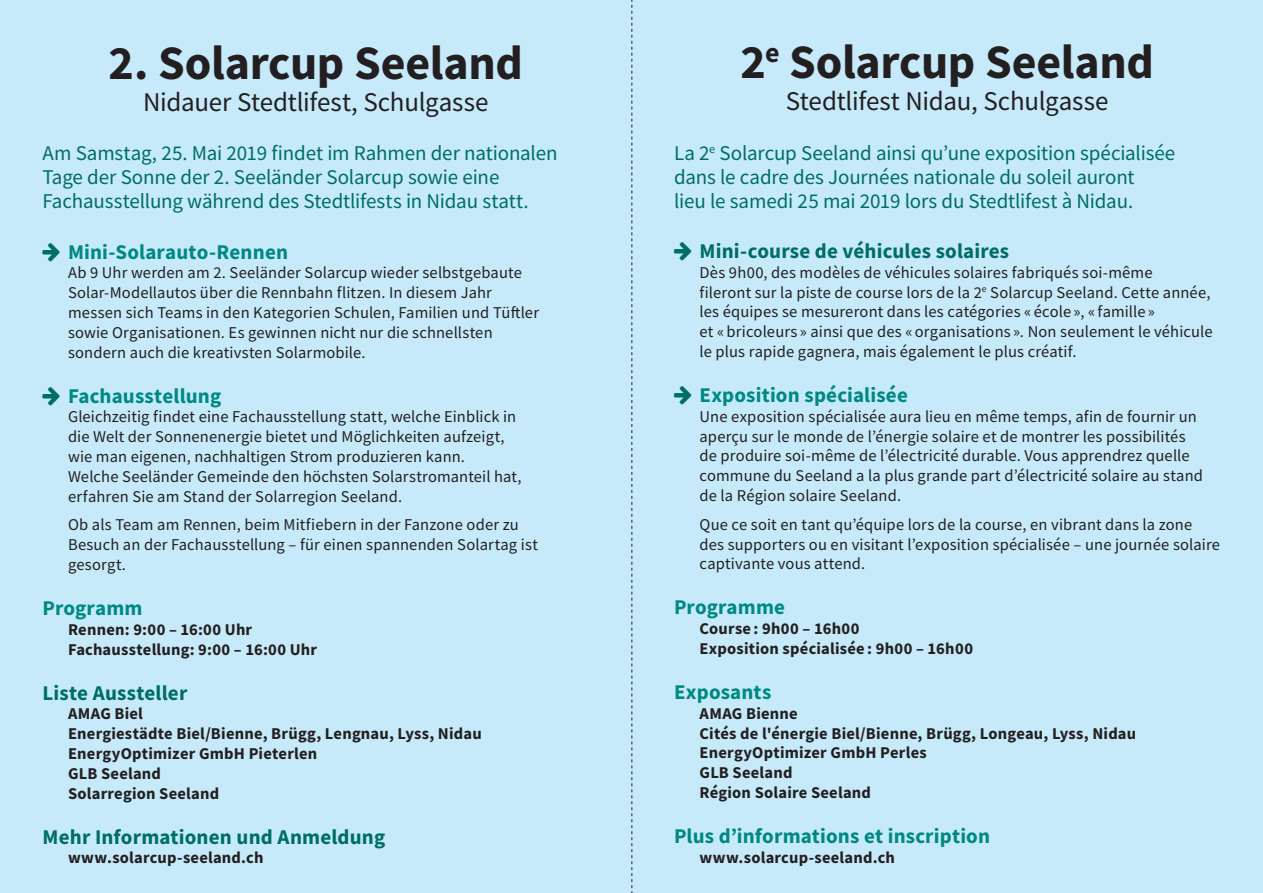
<style>
.page{position:relative;width:1263px;height:893px;background:#c6eafa}
.page>*{position:absolute;margin:0;border:0;box-sizing:border-box;transform-origin:0 0}
.t1{font:700 48px "Source Sans Pro";letter-spacing:-.005em;color:#231f20}
.t2{font:27px "Source Sans Pro";letter-spacing:-.01em;color:#231f20}
.t3{font:21px/24px "Source Sans Pro";letter-spacing:-.01em;color:#006d67}
.t4{font:700 21px "Source Sans Pro";letter-spacing:.01em;color:#008982}
.t5{font:700 21px "Source Sans Pro";letter-spacing:.01em;color:#006d67}
.t6{font:16.5px/19.8px "Source Sans Pro";letter-spacing:.01em;color:#231f20}
.t7{font:700 16.5px/19.8px "Source Sans Pro";letter-spacing:.015em;color:#231f20}
</style>
<div class="page">
<svg style="left:631px;top:0;width:1px;height:893px"></svg>
<h1 class="t1" style="left:108px;top:30px;width:416px">2. Solarcup Seeland</h1>
<h2 class="t2" style="left:143px;top:85px;width:347px">Nidauer Stedtlifest, Schulgasse</h2>
<p class="t3" style="left:43px;top:141px;width:516px">Am Samstag, 25. Mai 2019 findet im Rahmen der nationalen<br>Tage der Sonne der 2. Seeländer Solarcup sowie eine<br>Fachausstellung während des Stedtlifests in Nidau statt.</p>
<p class="t4" style="left:68px;top:237px;width:222px">Mini-Solarauto-Rennen</p>
<p class="t6" style="left:68px;top:263px;width:472px">Ab 9 Uhr werden am 2. Seeländer Solarcup wieder selbstgebaute Solar-Modellautos über die Rennbahn flitzen. In diesem Jahr messen sich Teams in den Kategorien Schulen, Familien und Tüftler sowie Organisationen. Es gewinnen nicht nur die schnellsten sondern auch die kreativsten Solarmobile.</p>
<p class="t4" style="left:68px;top:381px;width:155px">Fachausstellung</p>
<p class="t6" style="left:68px;top:407px;width:455px">Gleichzeitig findet eine Fachausstellung statt, welche Einblick in die Welt der Sonnenenergie bietet und Möglichkeiten aufzeigt, wie man eigenen, nachhaltigen Strom produzieren kann.<br>Welche Seeländer Gemeinde den höchsten Solarstromanteil hat, erfahren Sie am Stand der Solarregion Seeland.</p>
<p class="t6" style="left:68px;top:515px;width:471px">Ob als Team am Rennen, beim Mitfiebern in der Fanzone oder zu<br>Besuch an der Fachausstellung – für einen spannenden Solartag ist gesorgt.</p>
<p class="t4" style="left:43px;top:594px;width:102px">Programm</p>
<p class="t7" style="left:68px;top:619px;width:251px">Rennen: 9:00 – 16:00 Uhr<br>Fachausstellung: 9:00 – 16:00 Uhr</p>
<p class="t5" style="left:43px;top:678px;width:146px">Liste Aussteller</p>
<p class="t7" style="left:68px;top:704px;width:415px">AMAG Biel<br>Energiestädte Biel/Bienne, Brügg, Lengnau, Lyss, Nidau<br>EnergyOptimizer GmbH Pieterlen<br>GLB Seeland<br>Solarregion Seeland</p>
<p class="t5" style="left:43px;top:822px;width:344px">Mehr Informationen und Anmeldung</p>
<p class="t7" style="left:68px;top:848px;width:197px">www.solarcup-seeland.ch</p>
<h1 class="t1" style="left:740px;top:29px;width:415px">2<sup>e</sup> Solarcup Seeland</h1>
<h2 class="t2" style="left:786px;top:84px;width:324px">Stedtlifest Nidau, Schulgasse</h2>
<p class="t3" style="left:674px;top:140px;width:503px">La 2<sup>e</sup> Solarcup Seeland ainsi qu’une exposition spécialisée dans le cadre des Journées nationale du soleil auront<br>lieu le samedi 25 mai 2019 lors du Stedtlifest à Nidau.</p>
<p class="t5" style="left:699px;top:237px;width:311px">Mini-course de véhicules solaires</p>
<p class="t6" style="left:699px;top:262px;width:514px">Dès 9h00, des modèles de véhicules solaires fabriqués soi-même<br>fileront sur la piste de course lors de la 2<sup>e</sup> Solarcup Seeland. Cette année, les équipes se mesureront dans les catégories « école », « famille »<br>et « bricoleurs » ainsi que des « organisations ». Non seulement le véhicule le plus rapide gagnera, mais également le plus créatif.</p>
<p class="t4" style="left:699px;top:381px;width:210px">Exposition spécialisée</p>
<p class="t6" style="left:699px;top:406px;width:505px">Une exposition spécialisée aura lieu en même temps, afin de fournir un aperçu sur le monde de l’énergie solaire et de montrer les possibilités de produire soi-même de l’électricité durable. Vous apprendrez quelle commune du Seeland a la plus grande part d’électricité solaire au stand de la Région solaire Seeland.</p>
<p class="t6" style="left:699px;top:514px;width:522px">Que ce soit en tant qu’équipe lors de la course, en vibrant dans la zone des supporters ou en visitant l’exposition spécialisée – une journée solaire captivante vous attend.</p>
<p class="t4" style="left:674px;top:593px;width:113px">Programme</p>
<p class="t7" style="left:699px;top:619px;width:275px">Course : 9h00 – 16h00<br>Exposition spécialisée : 9h00 – 16h00</p>
<p class="t4" style="left:674px;top:678px;width:99px">Exposants</p>
<p class="t7" style="left:699px;top:703px;width:438px">AMAG Bienne<br>Cités de l'énergie Biel/Bienne, Brügg, Longeau, Lyss, Nidau<br>EnergyOptimizer GmbH Perles<br>GLB Seeland<br>Région Solaire Seeland</p>
<p class="t4" style="left:674px;top:822px;width:318px">Plus d’informations et inscription</p>
<p class="t7" style="left:699px;top:847px;width:197px">www.solarcup-seeland.ch</p>
</div>
